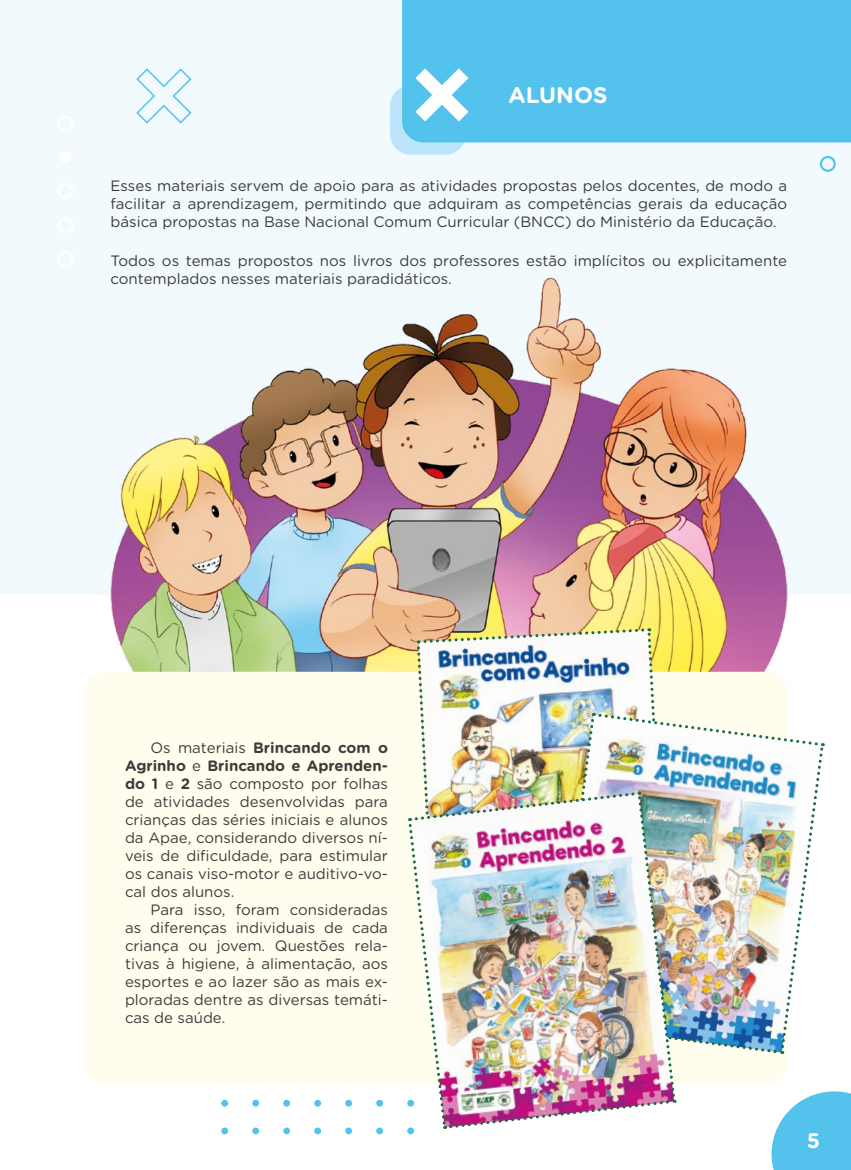
<style>
.page{position:relative;width:851px;height:1170px;background:#fff}
.page>*{position:absolute;margin:0;border:0;box-sizing:border-box;transform-origin:0 0}
.t1{font:700 22.5px "Gotham Rounded";color:#fff}
.t2{font:700 21px "Gotham Rounded";color:#fff}
.t3{font:15px/18px "Gotham Rounded";color:#3c3c3b;text-align:justify}
.s1{font-weight:700}
</style>
<div class="page">
<div style="left:0;top:0;width:850px;height:594px;background:#f2fafe"></div>
<img style="left:100px;top:277px;width:694px;height:394px">
<div style="left:85px;top:671px;width:702px;height:413px;background:#fffdee;border-radius:21px"></div>
<div style="left:390px;top:85px;width:76px;height:70px;background:#bce4fa;border-radius:21px"></div>
<div style="left:402px;top:0;width:448px;height:142px;background:#53c3ee"></div>
<svg style="left:415px;top:68px;width:53px;height:53px"></svg>
<svg style="left:819px;top:156px;width:16px;height:16px"></svg>
<svg style="left:819px;top:105px;width:16px;height:16px"></svg>
<div style="left:221px;top:1099px;width:7px;height:7px;background:#53c3ee;border-radius:50%"></div>
<div style="left:252px;top:1099px;width:7px;height:7px;background:#53c3ee;border-radius:50%"></div>
<div style="left:283px;top:1099px;width:7px;height:7px;background:#53c3ee;border-radius:50%"></div>
<div style="left:314px;top:1099px;width:7px;height:7px;background:#53c3ee;border-radius:50%"></div>
<div style="left:345px;top:1099px;width:7px;height:7px;background:#53c3ee;border-radius:50%"></div>
<div style="left:376px;top:1099px;width:7px;height:7px;background:#53c3ee;border-radius:50%"></div>
<div style="left:221px;top:1127px;width:7px;height:7px;background:#53c3ee;border-radius:50%"></div>
<div style="left:252px;top:1127px;width:7px;height:7px;background:#53c3ee;border-radius:50%"></div>
<div style="left:283px;top:1127px;width:7px;height:7px;background:#53c3ee;border-radius:50%"></div>
<div style="left:314px;top:1127px;width:7px;height:7px;background:#53c3ee;border-radius:50%"></div>
<div style="left:345px;top:1127px;width:7px;height:7px;background:#53c3ee;border-radius:50%"></div>
<div style="left:376px;top:1127px;width:7px;height:7px;background:#53c3ee;border-radius:50%"></div>
<svg style="left:136px;top:68px;width:56px;height:56px"></svg>
<svg style="left:58px;top:251px;width:15px;height:16px"></svg>
<div style="left:60px;top:152px;width:11px;height:11px;background:#fff;border-radius:50%"></div>
<svg style="left:58px;top:218px;width:15px;height:15px"></svg>
<svg style="left:58px;top:183px;width:15px;height:16px"></svg>
<svg style="left:58px;top:116px;width:15px;height:15px"></svg>
<img style="left:407px;top:627px;width:443px;height:542px">
<h1 class="t1" style="left:508px;top:79px;width:100px">ALUNOS</h1>
<p class="t3" style="left:111px;top:176px;width:678px">Esses materiais servem de apoio para as atividades propostas pelos docentes, de modo a facilitar a aprendizagem, permitindo que adquiram as competências gerais da educação básica propostas na Base Nacional Comum Curricular (BNCC) do Ministério da Educação.</p>
<p class="t3" style="left:111px;top:251px;width:678px">Todos os temas propostos nos livros dos professores estão implícitos ou explicitamente contemplados nesses materiais paradidáticos.</p>
<p class="t3" style="left:125px;top:738px;width:264px;text-indent:26px">Os materiais <span class="s1">Brincando com o Agrinho</span> e <span class="s1">Brincando e Aprenden&shy;do 1</span> e <span class="s1">2</span> são composto por folhas de atividades desenvolvidas para crianças das séries iniciais e alunos da Apae, considerando diversos ní&shy;veis de dificuldade, para estimular os canais viso-motor e auditivo-vo&shy;cal dos alunos.</p>
<p class="t3" style="left:125px;top:900px;width:264px;text-indent:26px">Para isso, foram consideradas as diferenças individuais de cada criança ou jovem. Questões rela&shy;tivas à higiene, à alimentação, aos esportes e ao lazer são as mais ex&shy;ploradas dentre as diversas temáti&shy;cas de saúde.</p>
<h2 class="t2" style="left:806px;top:1125px;width:15px">5</h2>
</div>
